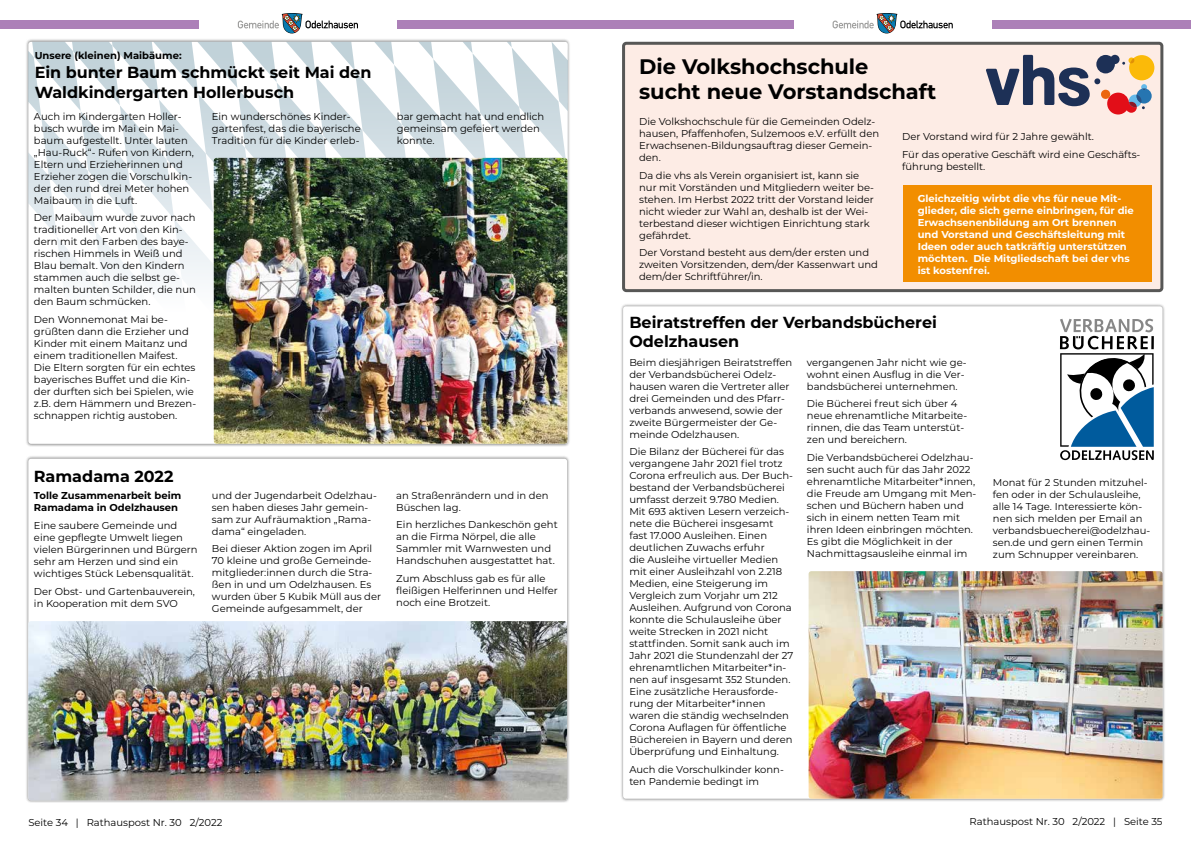
<style>
.page{position:relative;width:1191px;height:842px;background:#fff}
.page>*{position:absolute;margin:0;border:0;box-sizing:border-box;transform-origin:0 0}
.t1{font:700 21px/25.2px "Montserrat";color:#000}
.t2{font:700 16px/19.2px "Montserrat";color:#000}
.t3{font:10px/12px "Montserrat";color:#000}
.t4{font:700 10px/12px "Montserrat";color:#fff}
.t5{font:700 10px/12px "Montserrat";color:#000}
</style>
<div class="page">
<svg style="left:832px;top:13px;width:120px;height:21px"></svg>
<svg style="left:238px;top:13px;width:120px;height:21px"></svg>
<div style="left:992px;top:20px;width:199px;height:9px;background:#ac80b8"></div>
<div style="left:0;top:20px;width:198px;height:9px;background:#ac80b8"></div>
<div style="left:397px;top:20px;width:396px;height:9px;background:#ac80b8"></div>
<div style="left:25px;top:39px;width:546px;height:408px;background:#000;opacity:.5"></div>
<div style="left:28px;top:42px;width:540px;height:402px;background:#fff;border-radius:3px"></div>
<div style="left:25px;top:456px;width:545px;height:347px;background:#000;opacity:.5"></div>
<div style="left:28px;top:459px;width:539px;height:341px;background:#fff;border-radius:3px"></div>
<div style="left:620px;top:303px;width:545px;height:499px;background:#000;opacity:.5"></div>
<div style="left:623px;top:306px;width:539px;height:493px;background:#fff;border-radius:3px"></div>
<svg style="left:28px;top:42px;width:540px;height:280px"></svg>
<div style="left:623px;top:43px;width:538px;height:248px;background:#fdece5;border-radius:3px"></div>
<div style="left:622px;top:42px;width:541px;height:250px;border:3px solid #575756;border-radius:3px"></div>
<div style="left:903px;top:185px;width:248px;height:96px;background:#f28e00"></div>
<svg style="left:1060px;top:319px;width:93px;height:141px"></svg>
<svg style="left:986px;top:55px;width:168px;height:60px"></svg>
<img style="left:808px;top:571px;width:354px;height:228px">
<img style="left:28px;top:621px;width:539px;height:179px">
<img style="left:214px;top:158px;width:353px;height:286px">
<p class="t5" style="left:35px;top:49px;width:148px">Unsere (kleinen) Maibäume:</p>
<h2 class="t2" style="left:35px;top:62px;width:338px">Ein bunter Baum schmückt seit Mai den<br>Waldkindergarten Hollerbusch</h2>
<p class="t3" style="left:34px;top:110px;width:161px">Auch im Kindergarten Holler&shy;busch wurde im Mai ein Mai&shy;baum aufgestellt. Unter lauten „Hau-Ruck“- Rufen von Kindern,<br>Eltern und Erzieherinnen und<br>Erzieher zogen die Vorschulkin&shy;der den rund drei Meter hohen<br>Maibaum in die Luft.</p>
<p class="t3" style="left:34px;top:212px;width:163px">Der Maibaum wurde zuvor nach traditioneller Art von den Kin&shy;dern mit den Farben des baye&shy;rischen Himmels in Weiß und<br>Blau bemalt. Von den Kindern stammen auch die selbst ge&shy;malten bunten Schilder, die nun den Baum schmücken.</p>
<p class="t3" style="left:34px;top:313px;width:164px">Den Wonnemonat Mai be&shy;grüßten dann die Erzieher und<br>Kinder mit einem Maitanz und einem traditionellen Maifest.<br>Die Eltern sorgten für ein echtes bayerisches Buffet und die Kin&shy;der durften sich bei Spielen, wie z.B. dem Hämmern und Brezen&shy;schnappen richtig austoben.</p>
<p class="t3" style="left:212px;top:110px;width:150px">Ein wunderschönes Kinder&shy;gartenfest, das die bayerische<br>Tradition für die Kinder erleb-</p>
<p class="t3" style="left:397px;top:110px;width:149px">bar gemacht hat und endlich gemeinsam gefeiert werden konnte.</p>
<h2 class="t2" style="left:34px;top:465px;width:141px">Ramadama 2022</h2>
<p class="t5" style="left:34px;top:489px;width:149px">Tolle Zusammenarbeit beim<br>Ramadama in Odelzhausen</p>
<p class="t3" style="left:34px;top:519px;width:165px">Eine saubere Gemeinde und eine gepflegte Umwelt liegen vielen Bürgerinnen und Bürgern sehr am Herzen und sind ein wichtiges Stück Lebensqualität.</p>
<p class="t3" style="left:34px;top:585px;width:162px">Der Obst- und Gartenbauverein, in Kooperation mit dem SVO</p>
<p class="t3" style="left:212px;top:489px;width:166px">und der Jugendarbeit Odelzhau&shy;sen haben dieses Jahr gemein&shy;sam zur Aufräumaktion „Rama&shy;dama“ eingeladen.</p>
<p class="t3" style="left:212px;top:542px;width:171px">Bei dieser Aktion zogen im April<br>70 kleine und große Gemeinde&shy;mitglieder:innen durch die Stra&shy;ßen in und um Odelzhausen. Es wurden über 5 Kubik Müll aus der<br>Gemeinde aufgesammelt, der</p>
<p class="t3" style="left:396px;top:489px;width:154px">an Straßenrändern und in den<br>Büschen lag.</p>
<p class="t3" style="left:396px;top:518px;width:163px">Ein herzliches Dankeschön geht an die Firma Nörpel, die alle<br>Sammler mit Warnwesten und<br>Handschuhen ausgestattet hat.</p>
<p class="t3" style="left:396px;top:572px;width:163px">Zum Abschluss gab es für alle fleißigen Helferinnen und Helfer noch eine Brotzeit.</p>
<h1 class="t1" style="left:639px;top:53px;width:298px">Die Volkshochschule<br>sucht neue Vorstandschaft</h1>
<p class="t3" style="left:639px;top:115px;width:241px">Die Volkshochschule für die Gemeinden Odelz&shy;hausen, Pfaffenhofen, Sulzemoos e.V. erfüllt den Erwachsenen-Bildungsauftrag dieser Gemein&shy;den.</p>
<p class="t3" style="left:639px;top:169px;width:236px">Da die vhs als Verein organisiert ist, kann sie nur mit Vorständen und Mitgliedern weiter be&shy;stehen. Im Herbst 2022 tritt der Vorstand leider nicht wieder zur Wahl an, deshalb ist der Wei&shy;terbestand dieser wichtigen Einrichtung stark gefährdet.</p>
<p class="t3" style="left:639px;top:246px;width:240px">Der Vorstand besteht aus dem/der ersten und zweiten Vorsitzenden, dem/der Kassenwart und dem/der Schriftführer/in.</p>
<p class="t3" style="left:902px;top:128px;width:240px;line-height:17.7px">Der Vorstand wird für 2 Jahre gewählt.<br>Für das operative Geschäft wird eine Geschäfts-</p>
<p class="t3" style="left:902px;top:160px;width:85px">führung bestellt.</p>
<p class="t4" style="left:917px;top:192px;width:218px">Gleichzeitig wirbt die vhs für neue Mit&shy;glieder, die sich gerne einbringen, für die Erwachsenenbildung am Ort brennen und Vorstand und Geschäftsleitung mit Ideen oder auch tatkräftig unterstützen möchten. Die Mitgliedschaft bei der vhs ist kostenfrei.</p>
<h2 class="t2" style="left:629px;top:311px;width:309px">Beiratstreffen der Verbandsbücherei<br>Odelzhausen</h2>
<p class="t3" style="left:629px;top:356px;width:164px">Beim diesjährigen Beiratstreffen der Verbandsbücherei Odelz&shy;hausen waren die Vertreter aller drei Gemeinden und des Pfarr&shy;verbands anwesend, sowie der zweite Bürgermeister der Ge&shy;meinde Odelzhausen.</p>
<p class="t3" style="left:629px;top:445px;width:165px">Die Bilanz der Bücherei für das vergangene Jahr 2021 fiel trotz<br>Corona erfreulich aus. Der Buch&shy;bestand der Verbandsbücherei umfasst derzeit 9.780 Medien.<br>Mit 693 aktiven Lesern verzeich&shy;nete die Bücherei insgesamt fast 17.000 Ausleihen. Einen deutlichen Zuwachs erfuhr<br>die Ausleihe virtueller Medien mit einer Ausleihzahl von 2.218<br>Medien, eine Steigerung im<br>Vergleich zum Vorjahr um 212<br>Ausleihen. Aufgrund von Corona konnte die Schulausleihe über weite Strecken in 2021 nicht stattfinden. Somit sank auch im<br>Jahr 2021 die Stundenzahl der 27 ehrenamtlichen Mitarbeiter*in&shy;nen auf insgesamt 352 Stunden.<br>Eine zusätzliche Herausforde&shy;rung der Mitarbeiter*innen waren die ständig wechselnden<br>Corona Auflagen für öffentliche<br>Büchereien in Bayern und deren<br>Überprüfung und Einhaltung.</p>
<p class="t3" style="left:629px;top:763px;width:156px">Auch die Vorschulkinder konn&shy;ten Pandemie bedingt im</p>
<p class="t3" style="left:807px;top:356px;width:161px">vergangenen Jahr nicht wie ge&shy;wohnt einen Ausflug in die Ver&shy;bandsbücherei unternehmen.</p>
<p class="t3" style="left:807px;top:397px;width:162px">Die Bücherei freut sich über 4 neue ehrenamtliche Mitarbeite&shy;rinnen, die das Team unterstüt&shy;zen und bereichern.</p>
<p class="t3" style="left:807px;top:451px;width:171px">Die Verbandsbücherei Odelzhau&shy;sen sucht auch für das Jahr 2022 ehrenamtliche Mitarbeiter*innen, die Freude am Umgang mit Men&shy;schen und Büchern haben und sich in einem netten Team mit ihren Ideen einbringen möchten.<br>Es gibt die Möglichkeit in der<br>Nachmittagsausleihe einmal im</p>
<p class="t3" style="left:993px;top:476px;width:159px">Monat für 2 Stunden mitzuhel&shy;fen oder in der Schulausleihe, alle 14 Tage. Interessierte kön&shy;nen sich melden per Email an verbandsbuecherei@odelzhau&shy;sen.de und gern einen Termin zum Schnupper vereinbaren.</p>
<p class="t3" style="left:28px;top:816px;width:196px">Seite 34 | Rathauspost Nr. 30 2/2022</p>
<p class="t3" style="left:969px;top:815px;width:194px">Rathauspost Nr. 30 2/2022 | Seite 35</p>
</div>
